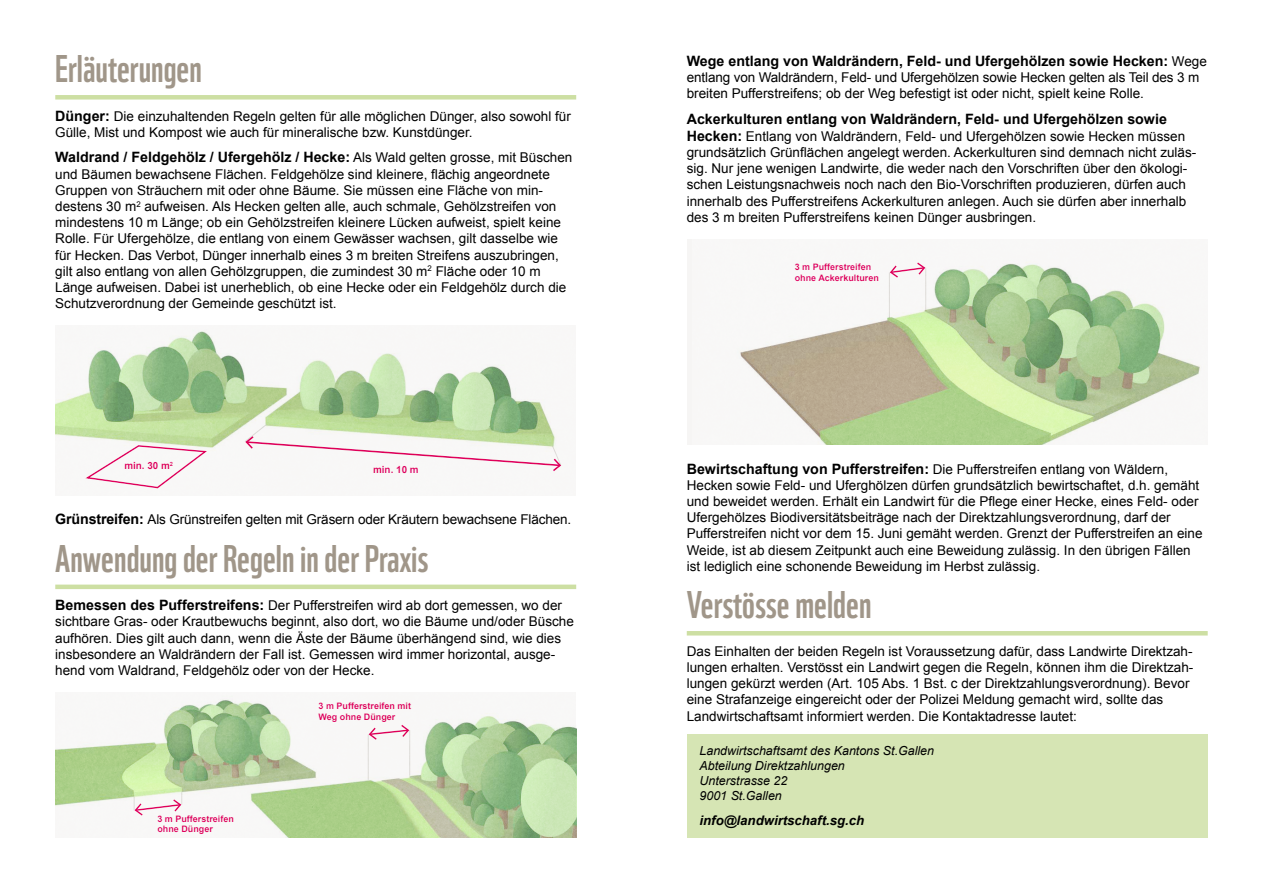
<style>
.page{position:relative;width:1263px;height:893px;background:#fff}
.page>*{position:absolute;margin:0;border:0;box-sizing:border-box;transform-origin:0 0}
.t1{font:37.5px "WWF";color:#a09689}
.t2{font:700 14.25px "Arial";color:#000}
.t3{font:13.5px/16.2px "Arial";color:#000}
.t4{font:italic 700 13.2px "Arial";color:#000}
.t5{font:italic 12.45px/15px "Arial";color:#000}
.t6{font:700 9.9px "Arial";color:#d40046}
.t7{font:700 9px/10.8px "Arial";color:#d40046}
.s1{font-weight:700;font-size:14.25px}
.s2{font-weight:400;font-size:13.5px}
</style>
<div class="page">
<div style="left:55px;top:95px;width:521px;height:5px;background:#cddfa3"></div>
<hr style="left:55px;top:585px;width:521px;height:4px;background:#cddfa3">
<img style="left:55px;top:330px;width:496px;height:121px">
<svg style="left:85px;top:444px;width:124px;height:45px"></svg>
<svg style="left:244px;top:424px;width:318px;height:48px"></svg>
<img style="left:55px;top:696px;width:521px;height:142px">
<svg style="left:133px;top:792px;width:49px;height:25px"></svg>
<hr style="left:368px;top:734px;width:1px;height:46px;background:#a29d92">
<hr style="left:409px;top:730px;width:1px;height:45px;background:#a29d92">
<svg style="left:368px;top:723px;width:42px;height:18px"></svg>
<hr style="left:687px;top:631px;width:521px;height:4px;background:#cddfa3">
<img style="left:737px;top:260px;width:465px;height:185px">
<div style="left:687px;top:734px;width:521px;height:103px;background:#d6e5b4"></div>
<h1 class="t1" style="left:55px;top:39px;width:148px">Erläuterungen</h1>
<p class="t3" style="left:55px;top:108px;width:517px"><span class="s1">Dünger:</span> Die einzuhaltenden Regeln gelten für alle möglichen Dünger, also sowohl für<br>Gülle, Mist und Kompost wie auch für mineralische bzw. Kunstdünger.</p>
<p class="t2" style="left:55px;top:150px;width:519px">Waldrand / Feldgehölz / Ufergehölz / Hecke: <span class="s2">Als Wald gelten grosse, mit Büschen</span></p>
<p class="t3" style="left:55px;top:166px;width:513px">und Bäumen bewachsene Flächen. Feldgehölze sind kleinere, flächig angeordnete Gruppen von Sträuchern mit oder ohne Bäume. Sie müssen eine Fläche von min&shy;destens 30 m<sup>2</sup> aufweisen. Als Hecken gelten alle, auch schmale, Gehölzstreifen von mindestens 10 m Länge; ob ein Gehölzstreifen kleinere Lücken aufweist, spielt keine Rolle. Für Ufergehölze, die entlang von einem Gewässer wachsen, gilt dasselbe wie für Hecken. Das Verbot, Dünger innerhalb eines 3 m breiten Streifens auszubringen, gilt also entlang von allen Gehölzgruppen, die zumindest 30 m<sup>2</sup> Fläche oder 10 m Länge aufweisen. Dabei ist unerheblich, ob eine Hecke oder ein Feldgehölz durch die Schutzverordnung der Gemeinde geschützt ist.</p>
<p class="t6" style="left:124px;top:460px;width:50px">min. 30 m<sup>2</sup></p>
<p class="t6" style="left:373px;top:464px;width:47px">min. 10 m</p>
<p class="t3" style="left:55px;top:512px;width:517px"><span class="s1">Grünstreifen:</span> Als Grünstreifen gelten mit Gräsern oder Kräutern bewachsene Flächen.</p>
<h1 class="t1" style="left:55px;top:529px;width:375px">Anwendung der Regeln in der Praxis</h1>
<p class="t3" style="left:55px;top:597px;width:520px"><span class="s1">Bemessen des Pufferstreifens:</span> Der Pufferstreifen wird ab dort gemessen, wo der sichtbare Gras- oder Krautbewuchs beginnt, also dort, wo die Bäume und/oder Büsche aufhören. Dies gilt auch dann, wenn die Äste der Bäume überhängend sind, wie dies insbesondere an Waldrändern der Fall ist. Gemessen wird immer horizontal, ausge&shy;hend vom Waldrand, Feldgehölz oder von der Hecke.</p>
<p class="t7" style="left:157px;top:814px;width:78px;line-height:9.8px">3 m Pufferstreifen ohne Dünger</p>
<p class="t7" style="left:318px;top:701px;width:94px">3 m Pufferstreifen mit<br>Weg ohne Dünger</p>
<p class="t2" style="left:687px;top:53px;width:522px">Wege entlang von Waldrändern, Feld- und Ufergehölzen sowie Hecken: <span class="s2">Wege</span></p>
<p class="t3" style="left:687px;top:69px;width:514px">entlang von Waldrändern, Feld- und Ufergehölzen sowie Hecken gelten als Teil des 3 m breiten Pufferstreifens; ob der Weg befestigt ist oder nicht, spielt keine Rolle.</p>
<p class="t2" style="left:687px;top:111px;width:482px">Ackerkulturen entlang von Waldrändern, Feld- und Ufergehölzen sowie</p>
<p class="t3" style="left:687px;top:128px;width:511px"><span class="s1">Hecken:</span> Entlang von Waldrändern, Feld- und Ufergehölzen sowie Hecken müssen grundsätzlich Grünflächen angelegt werden. Ackerkulturen sind demnach nicht zuläs&shy;sig. Nur jene wenigen Landwirte, die weder nach den Vorschriften über den ökologi&shy;schen Leistungsnachweis noch nach den Bio-Vorschriften produzieren, dürfen auch innerhalb des Pufferstreifens Ackerkulturen anlegen. Auch sie dürfen aber innerhalb des 3 m breiten Pufferstreifens keinen Dünger ausbringen.</p>
<p class="t7" style="left:795px;top:261px;width:86px">3 m Pufferstreifen ohne Ackerkulturen</p>
<p class="t3" style="left:687px;top:461px;width:517px"><span class="s1">Bewirtschaftung von Pufferstreifen:</span> Die Pufferstreifen entlang von Wäldern, Hecken sowie Feld- und Uferghölzen dürfen grundsätzlich bewirtschaftet, d.h. gemäht und beweidet werden. Erhält ein Landwirt für die Pflege einer Hecke, eines Feld- oder Ufergehölzes Biodiversitätsbeiträge nach der Direktzahlungsverordnung, darf der Pufferstreifen nicht vor dem 15. Juni gemäht werden. Grenzt der Pufferstreifen an eine Weide, ist ab diesem Zeitpunkt auch eine Beweidung zulässig. In den übrigen Fällen ist lediglich eine schonende Beweidung im Herbst zulässig.</p>
<h1 class="t1" style="left:687px;top:575px;width:186px">Verstösse melden</h1>
<p class="t3" style="left:687px;top:643px;width:508px">Das Einhalten der beiden Regeln ist Voraussetzung dafür, dass Landwirte Direktzah&shy;lungen erhalten. Verstösst ein Landwirt gegen die Regeln, können ihm die Direktzah&shy;lungen gekürzt werden (Art. 105 Abs. 1 Bst. c der Direktzahlungsverordnung). Bevor eine Strafanzeige eingereicht oder der Polizei Meldung gemacht wird, sollte das Landwirtschaftsamt informiert werden. Die Kontaktadresse lautet:</p>
<p class="t5" style="left:699px;top:744px;width:236px">Landwirtschaftsamt des Kantons St.Gallen<br>Abteilung Direktzahlungen<br>Unterstrasse 22<br>9001 St.Gallen</p>
<p class="t4" style="left:699px;top:813px;width:166px">info@landwirtschaft.sg.ch</p>
</div>
